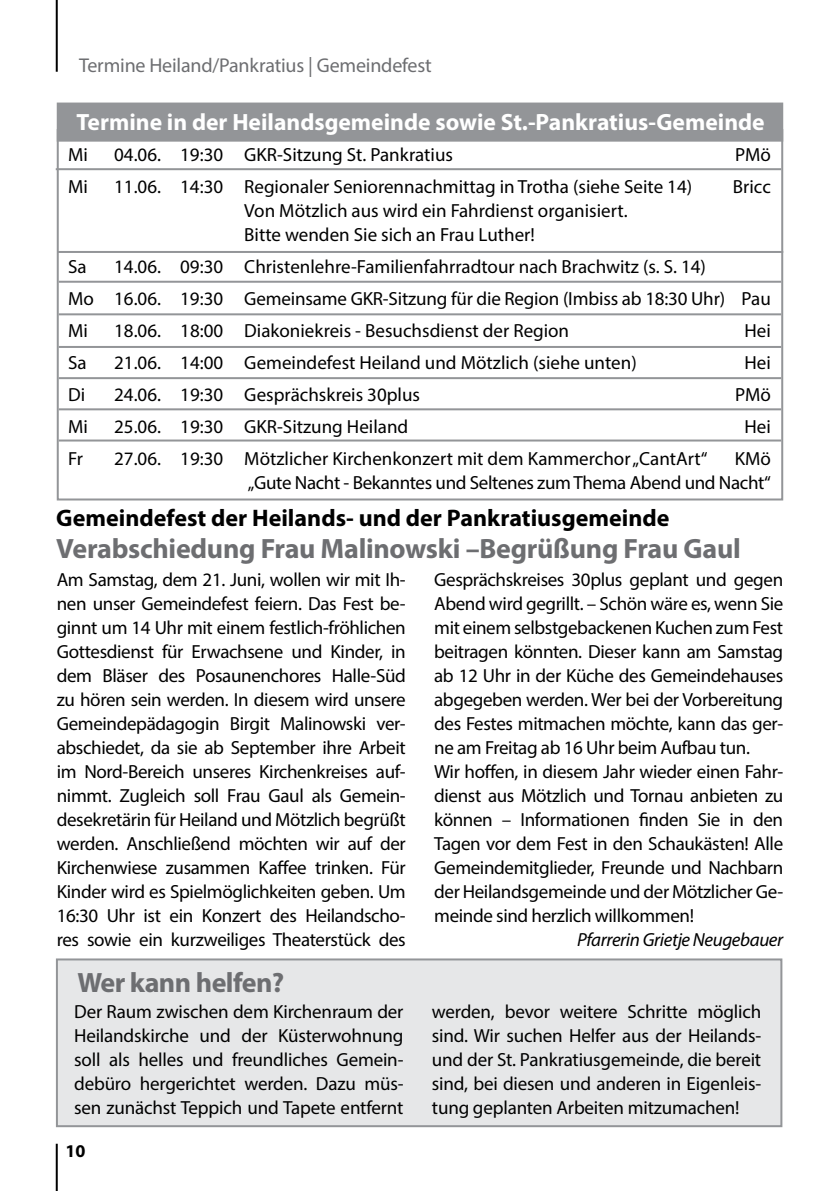
<style>
.page{position:relative;width:840px;height:1191px;background:#fff}
.page>*{position:absolute;margin:0;border:0;box-sizing:border-box;transform-origin:0 0}
.t1{font:700 28px "Myriad Pro";letter-spacing:-.01em;color:#6d6e71}
.t2{font:700 24px "Myriad Pro";color:#000}
.t3{font:700 23.6px "Myriad Pro";color:#fff}
.t4{font:20px "Myriad Pro";letter-spacing:-.01em;color:#6d6e71}
.t5{font:19px/24px "Myriad Pro";letter-spacing:-.015em;color:#000}
.t6{font:italic 19px "Myriad Pro";letter-spacing:-.02em;color:#000}
.t7{font:700 18px "Myriad Pro";color:#000}
</style>
<div class="page">
<div style="left:57px;top:103px;width:725px;height:39px;background:#939598;border:2px solid #939598"></div>
<hr style="left:56px;top:0;width:2px;height:72px;background:#000">
<hr style="left:56px;top:1143px;width:2px;height:48px;background:#000">
<hr style="left:58px;top:251px;width:724px;height:2px;background:#939598">
<hr style="left:59px;top:281px;width:721px;height:2px;background:#939598">
<hr style="left:59px;top:377px;width:721px;height:2px;background:#939598">
<hr style="left:56px;top:168px;width:724px;height:2px;background:#939598">
<hr style="left:59px;top:313px;width:721px;height:2px;background:#939598">
<hr style="left:59px;top:439px;width:721px;height:2px;background:#939598">
<hr style="left:59px;top:346px;width:721px;height:2px;background:#939598">
<hr style="left:59px;top:408px;width:721px;height:2px;background:#939598">
<div style="left:56px;top:958px;width:726px;height:169px;background:#e6e7e8;border:2px solid #939598"></div>
<p class="t4" style="left:79px;top:53px;width:354px">Termine Heiland/Pankratius | Gemeindefest</p>
<p class="t3" style="left:77px;top:107px;width:689px">Termine in der Heilandsgemeinde sowie St.-Pankratius-Gemeinde</p>
<p class="t5" style="left:68px;top:142px;width:21px">Mi</p>
<p class="t5" style="left:114px;top:142px;width:340px">04.06. 19:30 GKR-Sitzung St. Pankratius</p>
<p class="t5" style="left:734px;top:142px;width:37px">PMö</p>
<p class="t5" style="left:68px;top:174px;width:21px">Mi</p>
<p class="t5" style="left:114px;top:174px;width:579px">11.06. 14:30 Regionaler Seniorennachmittag in Trotha (siehe Seite 14)</p>
<p class="t5" style="left:732px;top:174px;width:39px">Bricc</p>
<p class="t5" style="left:244px;top:198px;width:384px">Von Mötzlich aus wird ein Fahrdienst organisiert.<br>Bitte wenden Sie sich an Frau Luther!</p>
<p class="t5" style="left:68px;top:254px;width:20px">Sa</p>
<p class="t5" style="left:68px;top:250px;width:704px;line-height:32px;text-indent:46px">14.06. 09:30 Christenlehre-Familienfahrradtour nach Brachwitz (s. S. 14)<br>Mo 16.06. 19:30 Gemeinsame GKR-Sitzung für die Region (Imbiss ab 18:30 Uhr) Pau<br>Mi</p>
<p class="t5" style="left:114px;top:318px;width:456px">18.06. 18:00 Diakoniekreis - Besuchsdienst der Region</p>
<p class="t5" style="left:744px;top:318px;width:28px">Hei</p>
<p class="t5" style="left:68px;top:350px;width:20px">Sa</p>
<p class="t5" style="left:114px;top:350px;width:523px">21.06. 14:00 Gemeindefest Heiland und Mötzlich (siehe unten)</p>
<p class="t5" style="left:744px;top:350px;width:28px">Hei</p>
<p class="t5" style="left:68px;top:382px;width:19px">Di</p>
<p class="t5" style="left:114px;top:382px;width:307px">24.06. 19:30 Gesprächskreis 30plus</p>
<p class="t5" style="left:734px;top:382px;width:37px">PMö</p>
<p class="t5" style="left:68px;top:414px;width:21px">Mi</p>
<p class="t5" style="left:114px;top:414px;width:295px">25.06. 19:30 GKR-Sitzung Heiland</p>
<p class="t5" style="left:744px;top:414px;width:28px">Hei</p>
<p class="t5" style="left:68px;top:446px;width:16px">Fr</p>
<p class="t5" style="left:114px;top:446px;width:594px">27.06. 19:30 Mötzlicher Kirchenkonzert mit dem Kammerchor „CantArt“</p>
<p class="t5" style="left:248px;top:446px;width:524px;text-align:right">KMö<br>„Gute Nacht - Bekanntes und Seltenes zum Thema Abend und Nacht“</p>
<p class="t2" style="left:56px;top:503px;width:614px">Gemeindefest der Heilands- und der Pankratiusgemeinde</p>
<h1 class="t1" style="left:56px;top:531px;width:685px">Verabschiedung Frau Malinowski –Begrüßung Frau Gaul</h1>
<p class="t5" style="left:57px;top:567px;width:350px;text-align:justify">Am Samstag, dem 21. Juni, wollen wir mit Ih&shy;nen unser Gemeindefest feiern. Das Fest be&shy;ginnt um 14 Uhr mit einem festlich-fröhlichen Gottesdienst für Erwachsene und Kinder, in dem Bläser des Posaunenchores Halle-Süd zu hören sein werden. In diesem wird unsere Gemeindepädagogin Birgit Malinowski ver&shy;abschiedet, da sie ab September ihre Arbeit im Nord-Bereich unseres Kirchenkreises auf&shy;nimmt. Zugleich soll Frau Gaul als Gemein&shy;desekretärin für Heiland und Mötzlich begrüßt werden. Anschließend möchten wir auf der Kirchenwiese zusammen Kaffee trinken. Für Kinder wird es Spielmöglichkeiten geben. Um 16:30 Uhr ist ein Konzert des Heilandscho&shy;res sowie ein kurzweiliges Theaterstück des</p>
<p class="t5" style="left:434px;top:567px;width:350px">Gesprächskreises 30plus geplant und gegen Abend wird gegrillt. – Schön wäre es, wenn Sie mit einem selbstgebackenen Kuchen zum Fest beitragen könnten. Dieser kann am Samstag ab 12 Uhr in der Küche des Gemeindehauses abgegeben werden. Wer bei der Vorbereitung des Festes mitmachen möchte, kann das ger&shy;ne am Freitag ab 16 Uhr beim Aufbau tun.<br>Wir hoffen, in diesem Jahr wieder einen Fahr&shy;dienst aus Mötzlich und Tornau anbieten zu können – Informationen finden Sie in den Tagen vor dem Fest in den Schaukästen! Alle Gemeindemitglieder, Freunde und Nachbarn der Heilandsgemeinde und der Mötzlicher Ge&shy;meinde sind herzlich willkommen!</p>
<p class="t6" style="left:576px;top:928px;width:207px">Pfarrerin Grietje Neugebauer</p>
<h1 class="t1" style="left:77px;top:964px;width:208px">Wer kann helfen?</h1>
<p class="t5" style="left:74px;top:999px;width:331px;text-align:justify">Der Raum zwischen dem Kirchenraum der Heilandskirche und der Küsterwohnung soll als helles und freundliches Gemein&shy;debüro hergerichtet werden. Dazu müs&shy;sen zunächst Teppich und Tapete entfernt</p>
<p class="t5" style="left:431px;top:999px;width:331px;text-align:justify">werden, bevor weitere Schritte möglich sind. Wir suchen Helfer aus der Heilands&shy;und der St. Pankratiusgemeinde, die bereit sind, bei diesen und anderen in Eigenleis&shy;tung geplanten Arbeiten mitzumachen!</p>
<p class="t7" style="left:65px;top:1139px;width:21px">10</p>
</div>
